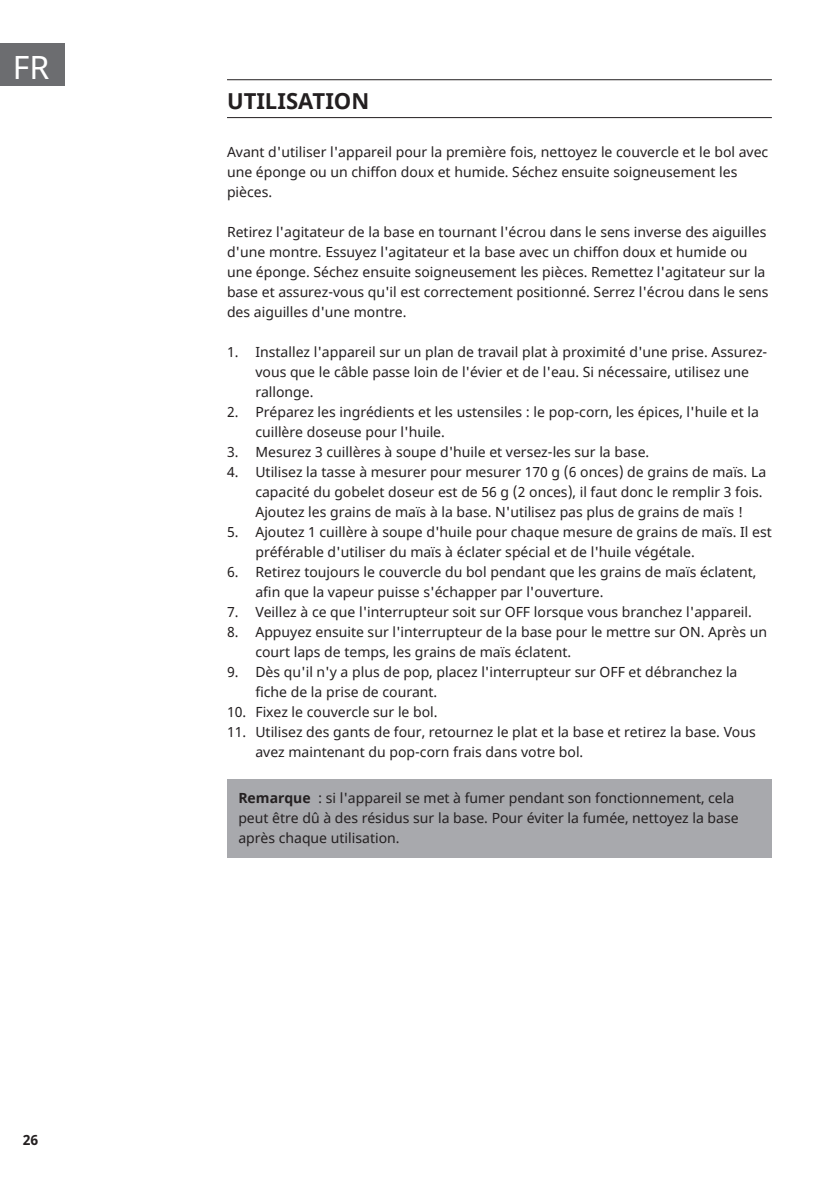
<style>
.page{position:relative;width:840px;height:1191px;background:#fff}
.page>*{position:absolute;margin:0;border:0;box-sizing:border-box;transform-origin:0 0}
.t1{font:32px "Noto Sans";color:#fff}
.t2{font:700 22px "Noto Sans";color:#231f20}
.t3{font:14px/20px "Noto Sans";color:#231f20}
.t4{font:700 14px "Noto Sans";color:#231f20}
.s1{font-weight:700}
</style>
<div class="page">
<div style="left:0;top:43px;width:65px;height:42px;background:#6c6d70"></div>
<hr style="left:227px;top:79px;width:544px;height:1px;background:#231f20">
<hr style="left:227px;top:117px;width:544px;height:1px;background:#231f20">
<div style="left:227px;top:779px;width:544px;height:79px;background:#a8a9ad"></div>
<h1 class="t1" style="left:13px;top:45px;width:38px">FR</h1>
<p class="t4" style="left:23px;top:1130px;width:17px">26</p>
<h2 class="t2" style="left:227px;top:85px;width:144px">UTILISATION</h2>
<p class="t3" style="left:227px;top:142px;width:542px">Avant d'utiliser l'appareil pour la première fois, nettoyez le couvercle et le bol avec une éponge ou un chiffon doux et humide. Séchez ensuite soigneusement les pièces.</p>
<p class="t3" style="left:227px;top:222px;width:543px">Retirez l'agitateur de la base en tournant l'écrou dans le sens inverse des aiguilles d'une montre. Essuyez l'agitateur et la base avec un chiffon doux et humide ou une éponge. Séchez ensuite soigneusement les pièces. Remettez l'agitateur sur la base et assurez-vous qu'il est correctement positionné. Serrez l'écrou dans le sens des aiguilles d'une montre.</p>
<p class="t3" style="left:255px;top:342px;width:513px;text-indent:-28px">1. Installez l'appareil sur un plan de travail plat à proximité d'une prise. Assurez&shy;vous que le câble passe loin de l'évier et de l'eau. Si nécessaire, utilisez une rallonge.</p>
<p class="t3" style="left:255px;top:402px;width:505px;text-indent:-28px">2. Préparez les ingrédients et les ustensiles : le pop-corn, les épices, l'huile et la cuillère doseuse pour l'huile.</p>
<p class="t3" style="left:227px;top:442px;width:423px">3. Mesurez 3 cuillères à soupe d'huile et versez-les sur la base.</p>
<p class="t3" style="left:255px;top:462px;width:512px;text-indent:-28px">4. Utilisez la tasse à mesurer pour mesurer 170 g (6 onces) de grains de maïs. La capacité du gobelet doseur est de 56 g (2 onces), il faut donc le remplir 3 fois.<br>Ajoutez les grains de maïs à la base. N'utilisez pas plus de grains de maïs !</p>
<p class="t3" style="left:255px;top:522px;width:517px;text-indent:-28px">5. Ajoutez 1 cuillère à soupe d'huile pour chaque mesure de grains de maïs. Il est préférable d'utiliser du maïs à éclater spécial et de l'huile végétale.</p>
<p class="t3" style="left:255px;top:562px;width:502px;text-indent:-28px">6. Retirez toujours le couvercle du bol pendant que les grains de maïs éclatent, afin que la vapeur puisse s'échapper par l'ouverture.</p>
<p class="t3" style="left:227px;top:602px;width:526px">7. Veillez à ce que l'interrupteur soit sur OFF lorsque vous branchez l'appareil.</p>
<p class="t3" style="left:255px;top:622px;width:513px;text-indent:-28px">8. Appuyez ensuite sur l'interrupteur de la base pour le mettre sur ON. Après un court laps de temps, les grains de maïs éclatent.</p>
<p class="t3" style="left:255px;top:662px;width:483px;text-indent:-28px">9. Dès qu'il n'y a plus de pop, placez l'interrupteur sur OFF et débranchez la fiche de la prise de courant.</p>
<p class="t3" style="left:227px;top:702px;width:212px">10. Fixez le couvercle sur le bol.</p>
<p class="t3" style="left:255px;top:722px;width:501px;text-indent:-28px">11. Utilisez des gants de four, retournez le plat et la base et retirez la base. Vous avez maintenant du pop-corn frais dans votre bol.</p>
<p class="t3" style="left:238px;top:788px;width:501px"><span class="s1">Remarque</span> : si l'appareil se met à fumer pendant son fonctionnement, cela peut être dû à des résidus sur la base. Pour éviter la fumée, nettoyez la base après chaque utilisation.</p>
</div>
